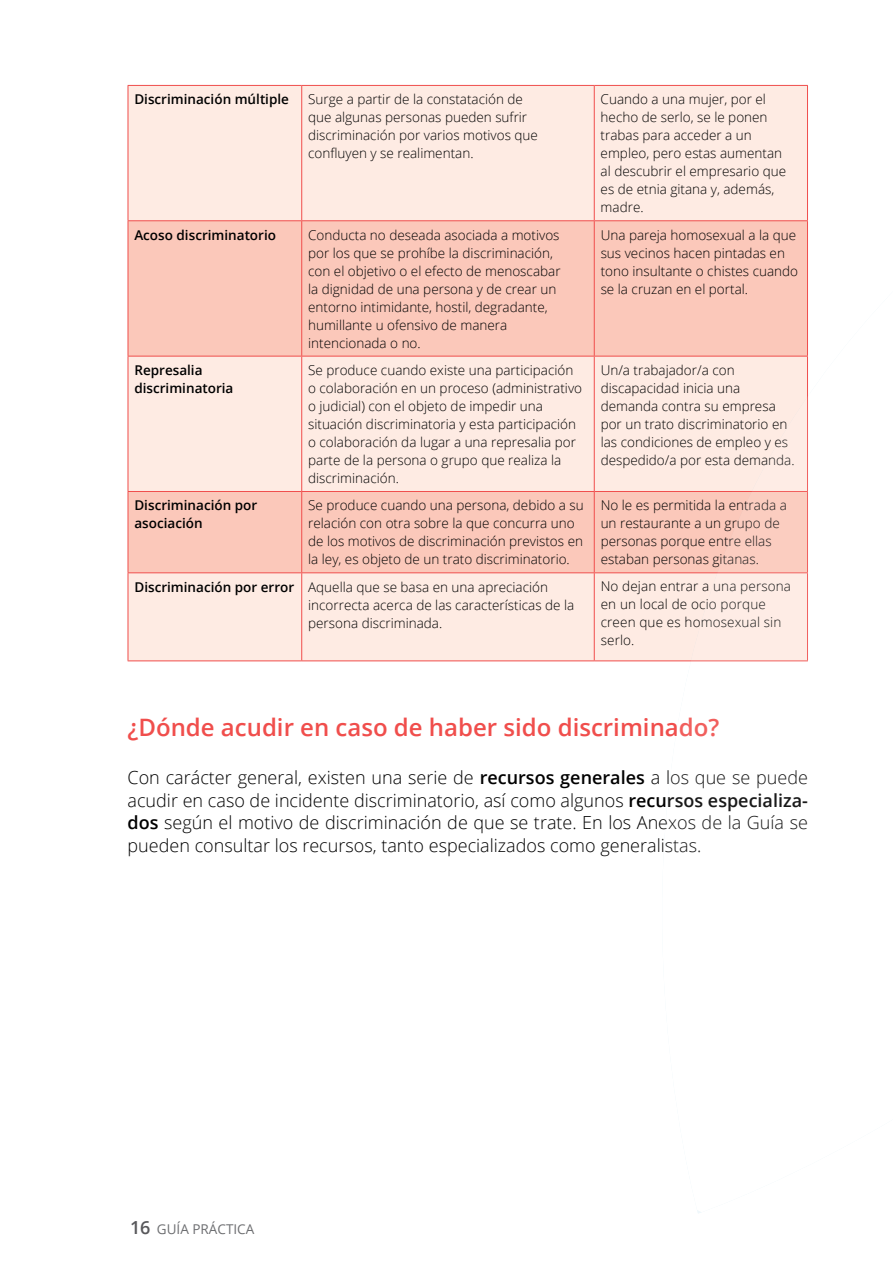
<style>
.page{position:relative;width:893px;height:1263px;background:#fff}
.page>*{position:absolute;margin:0;border:0;box-sizing:border-box;transform-origin:0 0}
.GENERAL-NIVEL-3{font:600 24px "Open Sans";color:#f04e4c}
.GENERAL-PARRAFO{font:300 18px/22.5px "Open Sans";color:#000;text-align:justify}
.t1{font:600 18px "Open Sans";color:#58585b}
.TABLA-PARRAFO-IZQUIE{font:300 13.5px/18px "Open Sans";color:#000}
.TABLA-PARRAFO-IZQUIE-2{font:600 13.5px/18px "Open Sans";color:#000}
.t2{font:13.5px "Open Sans";color:#6d6e71}
.s1{font-weight:600}
</style>
<div class="page">
<div style="left:129px;top:86px;width:456px;height:574px;background:#feebe3"></div>
<svg style="left:129px;top:221px;width:456px;height:351px;background:#fcd5c9"></svg>
<hr style="left:301px;top:86px;width:1px;height:134px;background:#f04e4c">
<hr style="left:128px;top:220px;width:174px;height:1px;background:#f04e4c">
<hr style="left:302px;top:220px;width:292px;height:1px;background:#f04e4c">
<hr style="left:301px;top:221px;width:1px;height:135px;background:#f04e4c">
<hr style="left:301px;top:356px;width:1px;height:135px;background:#f04e4c">
<hr style="left:128px;top:491px;width:174px;height:1px;background:#f04e4c">
<hr style="left:302px;top:491px;width:292px;height:1px;background:#f04e4c">
<hr style="left:301px;top:492px;width:1px;height:80px;background:#f04e4c">
<hr style="left:301px;top:573px;width:1px;height:87px;background:#f04e4c">
<hr style="left:128px;top:85px;width:174px;height:1px;background:#f04e4c">
<hr style="left:128px;top:86px;width:1px;height:134px;background:#f04e4c">
<hr style="left:302px;top:85px;width:292px;height:1px;background:#f04e4c">
<hr style="left:128px;top:221px;width:1px;height:135px;background:#f04e4c">
<hr style="left:128px;top:356px;width:174px;height:1px;background:#f04e4c">
<hr style="left:128px;top:356px;width:1px;height:135px;background:#f04e4c">
<hr style="left:302px;top:356px;width:292px;height:1px;background:#f04e4c">
<hr style="left:128px;top:492px;width:1px;height:80px;background:#f04e4c">
<hr style="left:128px;top:572px;width:174px;height:1px;background:#f04e4c">
<hr style="left:128px;top:573px;width:1px;height:87px;background:#f04e4c">
<hr style="left:302px;top:572px;width:292px;height:1px;background:#f04e4c">
<hr style="left:128px;top:660px;width:174px;height:1px;background:#f04e4c">
<hr style="left:302px;top:660px;width:292px;height:1px;background:#f04e4c">
<svg style="left:585px;top:84px;width:223px;height:1129px"></svg>
<p class="TABLA-PARRAFO-IZQUIE-2" style="left:134px;top:90px;width:156px">Discriminación múltiple</p>
<p class="TABLA-PARRAFO-IZQUIE" style="left:308px;top:90px;width:231px">Surge a partir de la constatación de que algunas personas pueden sufrir discriminación por varios motivos que confluyen y se realimentan.</p>
<p class="TABLA-PARRAFO-IZQUIE" style="left:601px;top:90px;width:187px">Cuando a una mujer, por el hecho de serlo, se le ponen trabas para acceder a un empleo, pero estas aumentan al descubrir el empresario que es de etnia gitana y, además, madre.</p>
<p class="TABLA-PARRAFO-IZQUIE-2" style="left:134px;top:225px;width:143px">Acoso discriminatorio</p>
<p class="TABLA-PARRAFO-IZQUIE" style="left:308px;top:225px;width:254px">Conducta no deseada asociada a motivos por los que se prohíbe la discriminación, con el objetivo o el efecto de menoscabar la dignidad de una persona y de crear un entorno intimidante, hostil, degradante, humillante u ofensivo de manera intencionada o no.</p>
<p class="TABLA-PARRAFO-IZQUIE" style="left:601px;top:225px;width:199px">Una pareja homosexual a la que sus vecinos hacen pintadas en tono insultante o chistes cuando se la cruzan en el portal.</p>
<p class="TABLA-PARRAFO-IZQUIE-2" style="left:134px;top:361px;width:101px">Represalia discriminatoria</p>
<p class="TABLA-PARRAFO-IZQUIE" style="left:308px;top:361px;width:275px">Se produce cuando existe una participación o colaboración en un proceso (administrativo o judicial) con el objeto de impedir una situación discriminatoria y esta participación o colaboración da lugar a una represalia por parte de la persona o grupo que realiza la discriminación.</p>
<p class="TABLA-PARRAFO-IZQUIE" style="left:601px;top:361px;width:195px">Un/a trabajador/a con discapacidad inicia una demanda contra su empresa por un trato discriminatorio en las condiciones de empleo y es despedido/a por esta demanda.</p>
<p class="TABLA-PARRAFO-IZQUIE-2" style="left:134px;top:496px;width:124px">Discriminación por asociación</p>
<p class="TABLA-PARRAFO-IZQUIE" style="left:308px;top:496px;width:277px">Se produce cuando una persona, debido a su relación con otra sobre la que concurra uno de los motivos de discriminación previstos en la ley, es objeto de un trato discriminatorio.</p>
<p class="TABLA-PARRAFO-IZQUIE" style="left:601px;top:496px;width:188px">No le es permitida la entrada a un restaurante a un grupo de personas porque entre ellas estaban personas gitanas.</p>
<p class="TABLA-PARRAFO-IZQUIE-2" style="left:134px;top:577px;width:161px">Discriminación por error</p>
<p class="TABLA-PARRAFO-IZQUIE" style="left:308px;top:577px;width:268px">Aquella que se basa en una apreciación incorrecta acerca de las características de la persona discriminada.</p>
<p class="TABLA-PARRAFO-IZQUIE" style="left:601px;top:577px;width:192px">No dejan entrar a una persona en un local de ocio porque creen que es homosexual sin serlo.</p>
<p class="GENERAL-NIVEL-3" style="left:128px;top:711px;width:593px">¿Dónde acudir en caso de haber sido discriminado?</p>
<p class="GENERAL-PARRAFO" style="left:128px;top:766px;width:682px">Con carácter general, existen una serie de <span class="s1">recursos generales</span> a los que se puede acudir en caso de incidente discriminatorio, así como algunos <span class="s1">recursos especializa&shy;dos</span> según el motivo de discriminación de que se trate. En los Anexos de la Guía se pueden consultar los recursos, tanto especializados como generalistas.</p>
<p class="t1" style="left:130px;top:1215px;width:22px">16</p>
<p class="t2" style="left:157px;top:1220px;width:99px">GUÍA PRÁCTICA</p>
</div>
